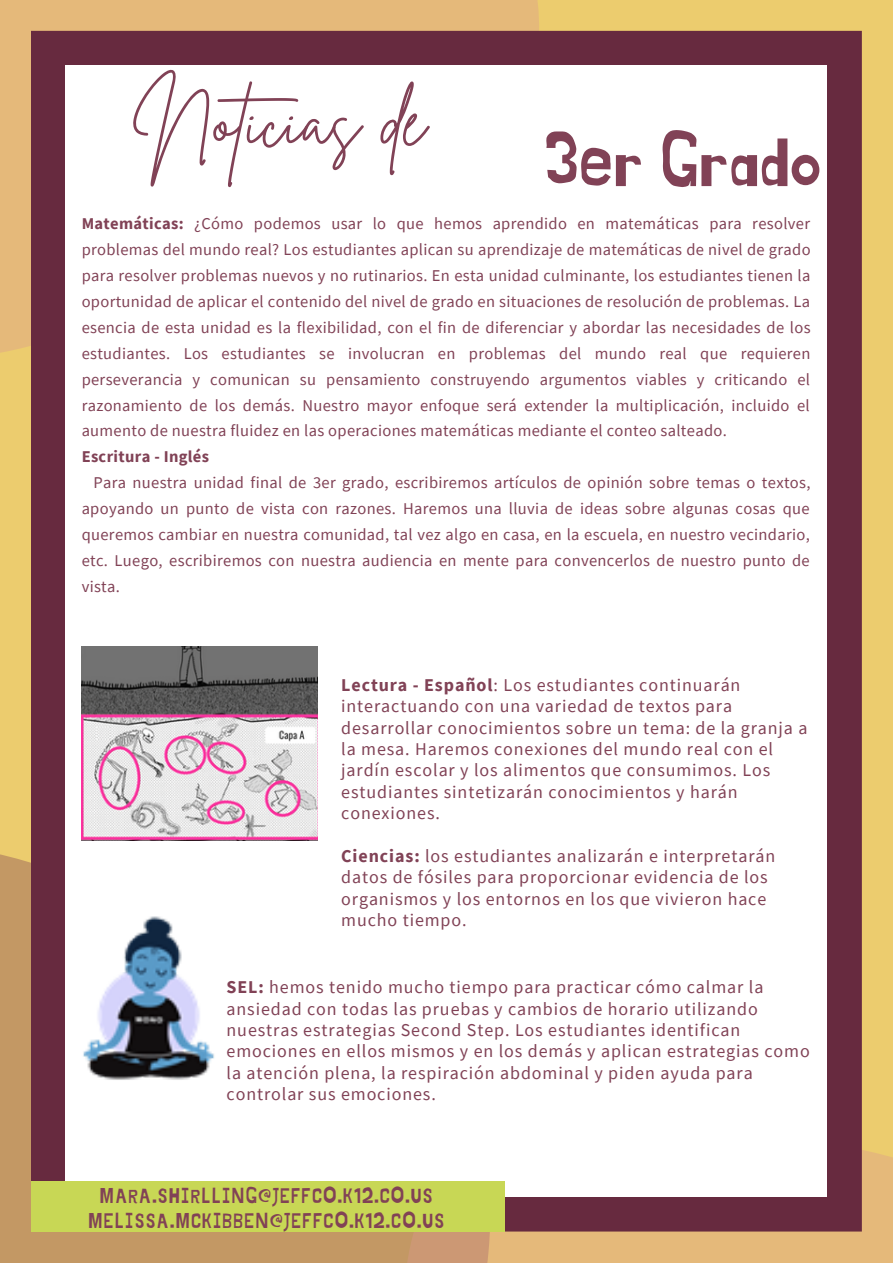
<style>
.page{position:relative;width:893px;height:1264px;background:#fff}
.page>*{position:absolute;margin:0;border:0;box-sizing:border-box;transform-origin:0 0}
.t1{font:72.15px "Jingleberry";color:#814256}
.t2{font:72px "Brittany Signature";color:#814256}
.t3{font:21px/24.8px "Jingleberry";letter-spacing:.05em;color:#814256;text-align:center}
.t4{font:18px/21.3px "Source Sans Pro";letter-spacing:.05em;color:#814256}
.t5{font:16.5px/25.8px "Source Sans Pro";letter-spacing:.02em;color:#814256;text-align:justify}
.t6{font:700 16.5px "Source Sans Pro";letter-spacing:.02em;color:#814256}
.s1{font-weight:700}
</style>
<div class="page">
<div style="left:0;top:0;width:892px;height:1262px;background:#eccc6e"></div>
<div style="left:0;top:854px;width:327px;height:408px;background:#c39864"></div>
<svg style="left:0;top:0;width:608px;height:353px;background:#e5ba78"></svg>
<svg style="left:327px;top:1009px;width:565px;height:253px;fill:#e5b97a"></svg>
<div style="left:31px;top:31px;width:830px;height:1200px;background:#672a3f"></div>
<div style="left:66px;top:66px;width:760px;height:1130px;background:#fff"></div>
<div style="left:31px;top:1181px;width:473px;height:50px;background:#c8d755"></div>
<img style="left:82px;top:646px;width:236px;height:194px">
<img style="left:83px;top:916px;width:132px;height:164px">
<h2 class="t2" style="left:134px;top:74px;width:294px">Noticias de</h2>
<h1 class="t1" style="left:543px;top:128px;width:279px">3er Grado</h1>
<p class="t5" style="left:82px;top:211px;width:730px"><span class="s1">Matemáticas:</span> ¿Cómo podemos usar lo que hemos aprendido en matemáticas para resolver problemas del mundo real? Los estudiantes aplican su aprendizaje de matemáticas de nivel de grado para resolver problemas nuevos y no rutinarios. En esta unidad culminante, los estudiantes tienen la oportunidad de aplicar el contenido del nivel de grado en situaciones de resolución de problemas. La esencia de esta unidad es la flexibilidad, con el fin de diferenciar y abordar las necesidades de los estudiantes. Los estudiantes se involucran en problemas del mundo real que requieren perseverancia y comunican su pensamiento construyendo argumentos viables y criticando el razonamiento de los demás. Nuestro mayor enfoque será extender la multiplicación, incluido el aumento de nuestra fluidez en las operaciones matemáticas mediante el conteo salteado.</p>
<p class="t6" style="left:82px;top:446px;width:129px">Escritura - Inglés</p>
<p class="t5" style="left:82px;top:469px;width:730px;text-indent:12px">Para nuestra unidad final de 3er grado, escribiremos artículos de opinión sobre temas o textos, apoyando un punto de vista con razones. Haremos una lluvia de ideas sobre algunas cosas que queremos cambiar en nuestra comunidad, tal vez algo en casa, en la escuela, en nuestro vecindario, etc. Luego, escribiremos con nuestra audiencia en mente para convencerlos de nuestro punto de vista.</p>
<p class="t4" style="left:341px;top:673px;width:467px"><span class="s1">Lectura - Español</span>: Los estudiantes continuarán interactuando con una variedad de textos para desarrollar conocimientos sobre un tema: de la granja a la mesa. Haremos conexiones del mundo real con el jardín escolar y los alimentos que consumimos. Los estudiantes sintetizarán conocimientos y harán conexiones.</p>
<p class="t4" style="left:341px;top:844px;width:435px"><span class="s1">Ciencias:</span> los estudiantes analizarán e interpretarán datos de fósiles para proporcionar evidencia de los organismos y los entornos en los que vivieron hace mucho tiempo.</p>
<p class="t4" style="left:226px;top:976px;width:584px"><span class="s1">SEL:</span> hemos tenido mucho tiempo para practicar cómo calmar la ansiedad con todas las pruebas y cambios de horario utilizando nuestras estrategias Second Step. Los estudiantes identifican emociones en ellos mismos y en los demás y aplican estrategias como la atención plena, la respiración abdominal y piden ayuda para controlar sus emociones.</p>
<p class="t3" style="left:88px;top:1184px;width:358px">MARA.SHIRLLING@JEFFCO.K12.CO.US<br>MELISSA.MCKIBBEN@JEFFCO.K12.CO.US</p>
</div>
